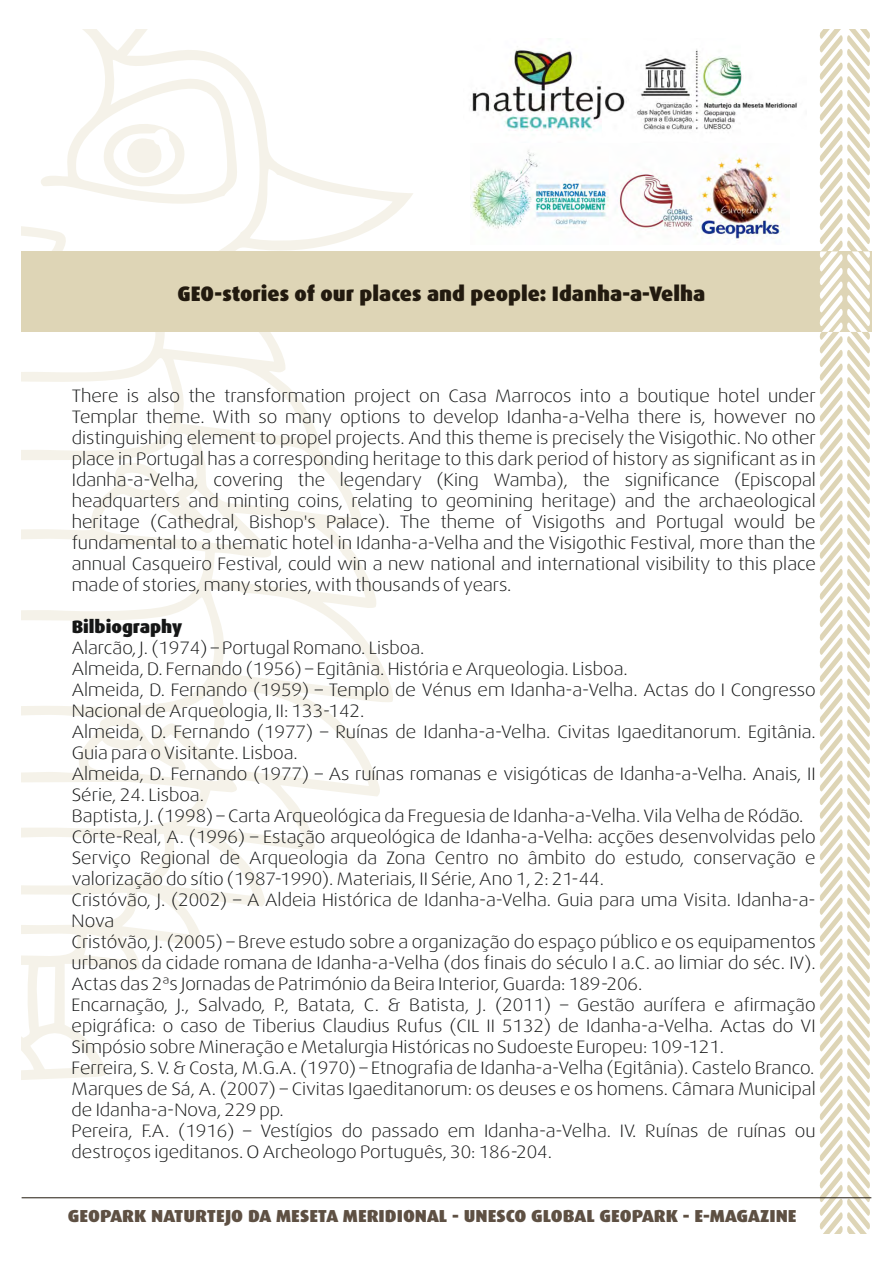
<style>
.page{position:relative;width:893px;height:1263px;background:#fff}
.page>*{position:absolute;margin:0;border:0;box-sizing:border-box;transform-origin:0 0}
.t1{font:900 21px "Dax";color:#221a0f}
.t2{font:300 18px/21px "Dax Wide";color:#151616;text-align:justify}
.t3{font:900 18px "Dax";color:#151616}
.t4{font:900 17.4px "Dax";color:#5e5043;scale:1.06 1}
</style>
<div class="page">
<svg style="left:22px;top:30px;width:391px;height:1050px"></svg>
<svg style="left:96px;top:110px;width:97px;height:90px"></svg>
<svg style="left:22px;top:226px;width:50px;height:25px"></svg>
<div style="left:22px;top:251px;width:849px;height:81px;background:#ded5b6"></div>
<svg style="left:820px;top:30px;width:50px;height:1203px"></svg>
<hr style="left:22px;top:1197px;width:849px;height:1px;background:#221a0f">
<img style="left:472px;top:49px;width:325px;height:82px">
<img style="left:470px;top:150px;width:312px;height:91px">
<p class="t1" style="left:177px;top:282px;width:529px">GEO-stories of our places and people: Idanha-a-Velha</p>
<p class="t2" style="left:72px;top:385px;width:746px">There is also the transformation project on Casa Marrocos into a boutique hotel under Templar theme. With so many options to develop Idanha-a-Velha there is, however no distinguishing element to propel projects. And this theme is precisely the Visigothic. No other place in Portugal has a corresponding heritage to this dark period of history as significant as in Idanha-a-Velha, covering the legendary (King Wamba), the significance (Episcopal headquarters and minting coins, relating to geomining heritage) and the archaeological heritage (Cathedral, Bishop's Palace). The theme of Visigoths and Portugal would be fundamental to a thematic hotel in Idanha-a-Velha and the Visigothic Festival, more than the annual Casqueiro Festival, could win a new national and international visibility to this place made of stories, many stories, with thousands of years.</p>
<p class="t3" style="left:72px;top:616px;width:112px">Bilbiography</p>
<p class="t2" style="left:72px;top:637px;width:746px;text-align:left">Alarcão, J. (1974) – Portugal Romano. Lisboa.<br>Almeida, D. Fernando (1956) – Egitânia. História e Arqueologia. Lisboa.<br>Almeida, D. Fernando (1959) – Templo de Vénus em Idanha-a-Velha. Actas do I Congresso Nacional de Arqueologia, II: 133-142.<br>Almeida, D. Fernando (1977) – Ruínas de Idanha-a-Velha. Civitas Igaeditanorum. Egitânia.<br>Guia para o Visitante. Lisboa.<br>Almeida, D. Fernando (1977) – As ruínas romanas e visigóticas de Idanha-a-Velha. Anais, II Série, 24. Lisboa.<br>Baptista, J. (1998) – Carta Arqueológica da Freguesia de Idanha-a-Velha. Vila Velha de Ródão.<br>Côrte-Real, A. (1996) – Estação arqueológica de Idanha-a-Velha: acções desenvolvidas pelo Serviço Regional de Arqueologia da Zona Centro no âmbito do estudo, conservação e valorização do sítio (1987-1990). Materiais, II Série, Ano 1, 2: 21-44.<br>Cristóvão, J. (2002) – A Aldeia Histórica de Idanha-a-Velha. Guia para uma Visita. Idanha-a-Nova<br>Cristóvão, J. (2005) – Breve estudo sobre a organização do espaço público e os equipamentos urbanos da cidade romana de Idanha-a-Velha (dos finais do século I a.C. ao limiar do séc. IV).<br>Actas das 2ªs Jornadas de Património da Beira Interior, Guarda: 189-206.<br>Encarnação, J., Salvado, P., Batata, C. &amp; Batista, J. (2011) – Gestão aurífera e afirmação epigráfica: o caso de Tiberius Claudius Rufus (CIL II 5132) de Idanha-a-Velha. Actas do VI Simpósio sobre Mineração e Metalurgia Históricas no Sudoeste Europeu: 109-121.<br>Ferreira, S. V. &amp; Costa, M.G.A. (1970) – Etnografia de Idanha-a-Velha (Egitânia). Castelo Branco.<br>Marques de Sá, A. (2007) – Civitas Igaeditanorum: os deuses e os homens. Câmara Municipal de Idanha-a-Nova, 229 pp.<br>Pereira, F.A. (1916) – Vestígios do passado em Idanha-a-Velha. IV. Ruínas de ruínas ou destroços igeditanos. O Archeologo Português, 30: 186-204.</p>
<p class="t4" style="left:68px;top:1206px;width:689px">GEOPARK NATURTEJO DA MESETA MERIDIONAL - UNESCO GLOBAL GEOPARK - E-MAGAZINE</p>
</div>
